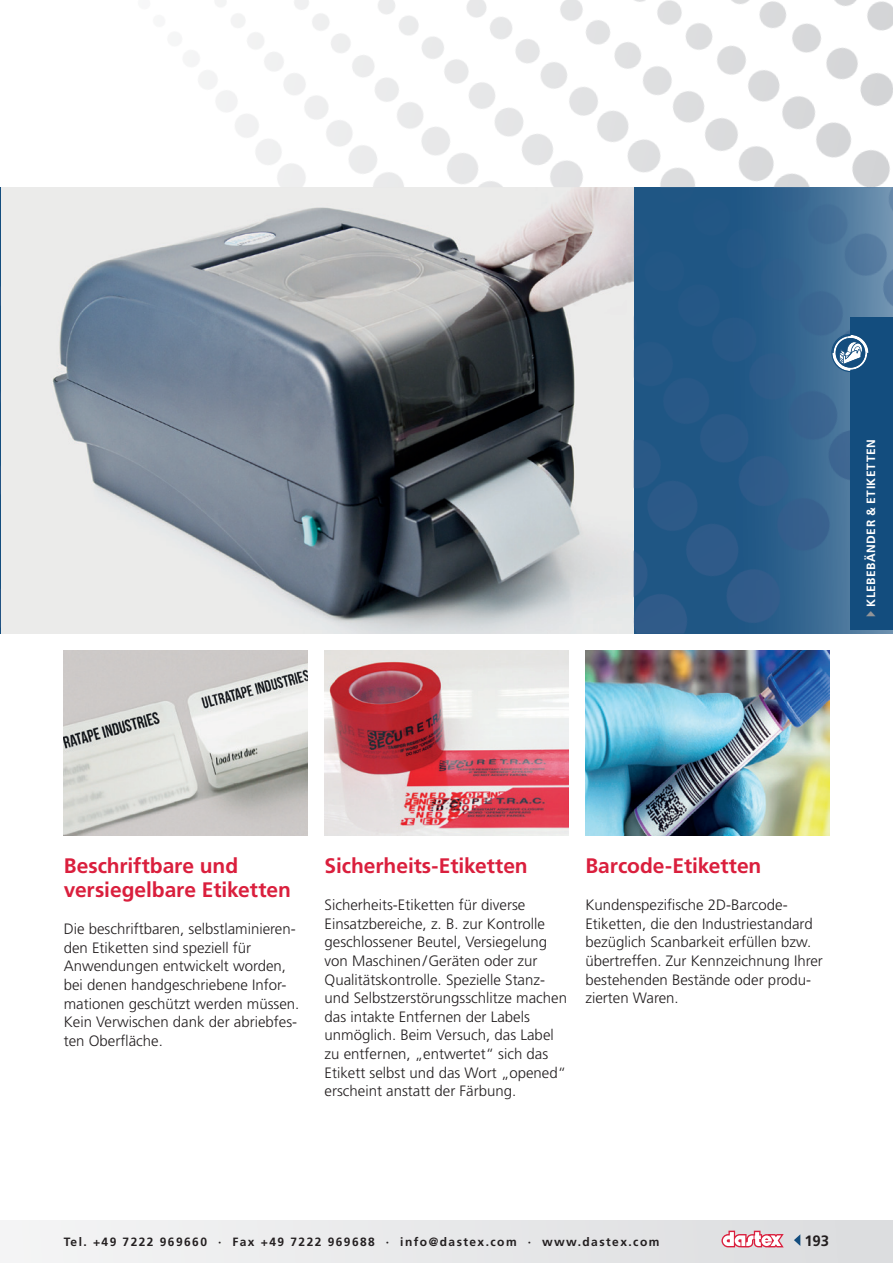
<style>
.page{position:relative;width:893px;height:1263px;background:#fff}
.page>*{position:absolute;margin:0;border:0;box-sizing:border-box;transform-origin:0 0}
.t1{font:700 21px/24px "Frutiger LT Std";letter-spacing:-.005em;color:#da1f3d}
.t2{font:300 15px/18.6px "Frutiger LT Std";color:#231f20}
.t3{font:700 15px "Frutiger LT Std";color:#231f20}
.t4{font:700 12px "Frutiger LT Std";letter-spacing:.12em;color:#231f20}
.t5{font:700 12px "Frutiger LT Std";letter-spacing:.04em;color:#fff}
.s1{color:#939598}
</style>
<div class="page">
<div style="left:0;top:1220px;width:893px;height:43px;background:#e8e9ea"></div>
<svg style="left:721px;top:1230px;width:63px;height:17px"></svg>
<svg style="left:794px;top:1234px;width:6px;height:12px"></svg>
<img style="left:64px;top:651px;width:244px;height:184px">
<img style="left:325px;top:651px;width:243px;height:184px">
<img style="left:585px;top:651px;width:244px;height:184px">
<img style="left:0;top:187px;width:634px;height:447px">
<svg style="left:634px;top:187px;width:259px;height:447px;background:#2e608b"></svg>
<img style="left:187px;top:0;width:706px;height:187px">
<div style="left:850px;top:317px;width:43px;height:312px;background:#134d7e"></div>
<svg style="left:831px;top:334px;width:38px;height:38px"></svg>
<p class="t5" style="left:864px;top:617px;width:179px;rotate:-90deg"><span class="s1">▶</span> KLEBEBÄNDER &amp; ETIKETTEN</p>
<h1 class="t1" style="left:64px;top:854px;width:229px">Beschriftbare und versiegelbare Etiketten</h1>
<p class="t2" style="left:64px;top:920px;width:237px">Die beschriftbaren, selbstlaminieren&shy;den Etiketten sind speziell für<br>Anwendungen entwickelt worden, bei denen handgeschriebene Infor&shy;mationen geschützt werden müssen.<br>Kein Verwischen dank der abriebfes&shy;ten Oberfläche.</p>
<h1 class="t1" style="left:325px;top:854px;width:205px">Sicherheits-Etiketten</h1>
<p class="t2" style="left:325px;top:896px;width:244px">Sicherheits-Etiketten für diverse Einsatzbereiche, z. B. zur Kontrolle geschlossener Beutel, Versiegelung von Maschinen/Geräten oder zur Qualitätskontrolle. Spezielle Stanz&shy;und Selbstzerstörungsschlitze machen das intakte Entfernen der Labels unmöglich. Beim Versuch, das Label zu entfernen, „entwertet“ sich das Etikett selbst und das Wort „opened“ erscheint anstatt der Färbung.</p>
<h1 class="t1" style="left:585px;top:854px;width:178px">Barcode-Etiketten</h1>
<p class="t2" style="left:585px;top:896px;width:239px">Kundenspezifische 2D-Barcode-Etiketten, die den Industriestandard bezüglich Scanbarkeit erfüllen bzw. übertreffen. Zur Kennzeichnung Ihrer bestehenden Bestände oder produ&shy;zierten Waren.</p>
<p class="t4" style="left:64px;top:1234px;width:597px">Tel. +49 7222 969660 · Fax +49 7222 969688 · info@dastex.com · www.dastex.com</p>
<p class="t3" style="left:804px;top:1232px;width:26px">193</p>
</div>
